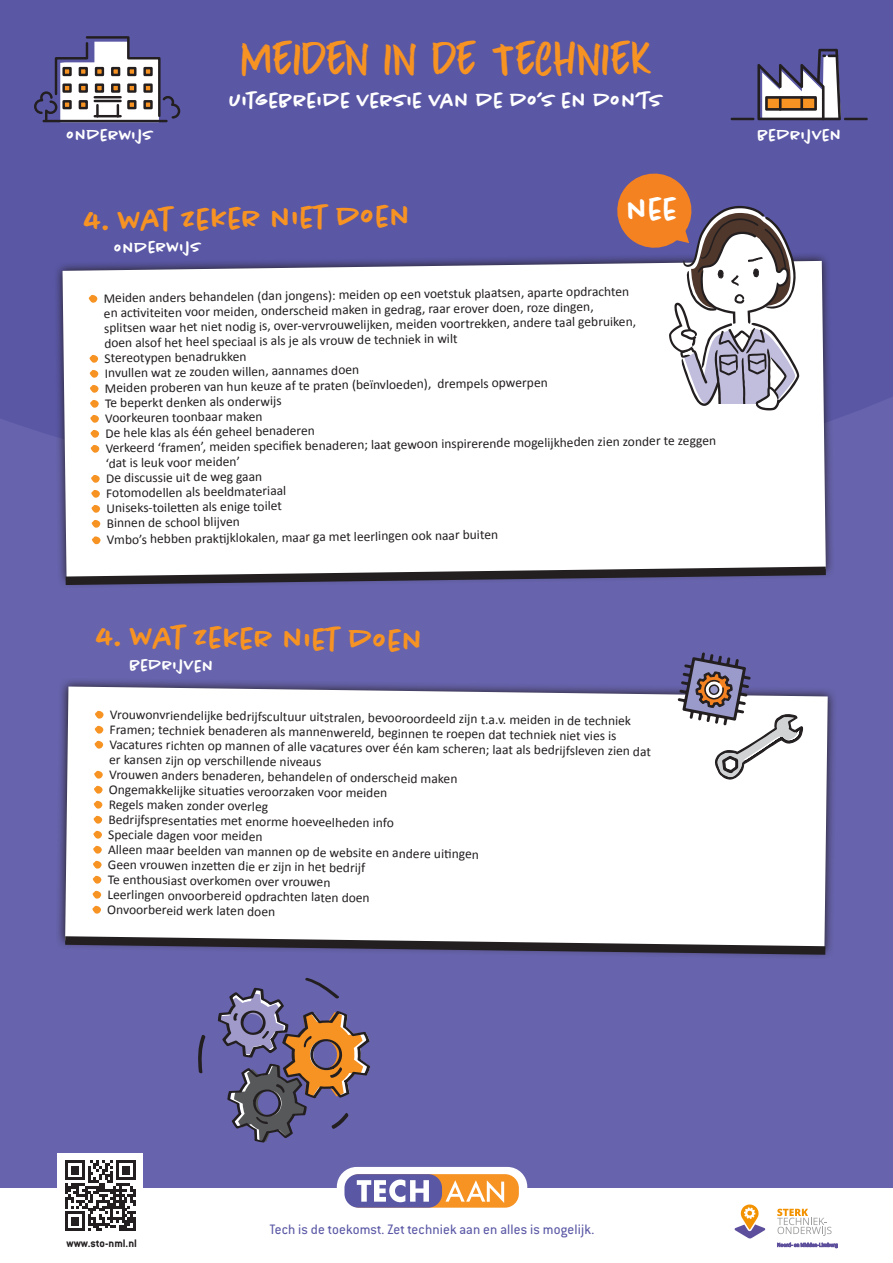
<style>
.page{position:relative;width:893px;height:1263px;background:#fff}
.page>*{position:absolute;margin:0;border:0;box-sizing:border-box;transform-origin:0 0}
.t1{font:48px "Carrot Juice";color:#f69323}
.t2{font:500 30px "Chantal";color:#f69323}
.t3{font:500 21.3px "Chantal";color:#fff}
.t4{font:500 16.5px "Chantal";color:#fff}
.t5{font:15px "Conduit ITC";letter-spacing:.01em;color:#5a58a5}
.t6{font:13.5px "Calibri";color:#231f20}
.t7{font:700 12px "Conduit ITC";color:#231f20}
</style>
<div class="page">
<div style="left:0;top:0;width:893px;height:1261px;background:#6763ac"></div>
<div style="left:0;top:0;width:893px;height:436px;background:#5a57a5"></div>
<div style="left:0;top:1189px;width:893px;height:74px;background:#fff"></div>
<div style="left:337px;top:1167px;width:190px;height:48px;background:#fff;border-radius:20px"></div>
<div style="left:345px;top:1174px;width:174px;height:34px;background:#f69323;border-radius:14px"></div>
<div style="left:344px;top:1174px;width:98px;height:34px;background:#5a58a5;border-radius:14px"></div>
<svg style="left:357px;top:1179px;width:72px;height:23px"></svg>
<svg style="left:445px;top:1180px;width:59px;height:23px"></svg>
<svg style="left:198px;top:1035px;width:8px;height:39px"></svg>
<svg style="left:218px;top:978px;width:152px;height:164px"></svg>
<svg style="left:54px;top:252px;width:781px;height:334px;fill:#5a57a4"></svg>
<div style="left:63px;top:261px;width:763px;height:318px;background:#fff"></div>
<svg style="left:66px;top:567px;width:760px;height:18px"></svg>
<svg style="left:89px;top:295px;width:8px;height:8px"></svg>
<svg style="left:89px;top:355px;width:9px;height:8px"></svg>
<svg style="left:90px;top:370px;width:8px;height:8px"></svg>
<svg style="left:90px;top:385px;width:9px;height:8px"></svg>
<svg style="left:90px;top:400px;width:9px;height:8px"></svg>
<svg style="left:90px;top:415px;width:9px;height:8px"></svg>
<svg style="left:90px;top:430px;width:9px;height:8px"></svg>
<svg style="left:91px;top:445px;width:8px;height:8px"></svg>
<svg style="left:91px;top:475px;width:9px;height:8px"></svg>
<svg style="left:91px;top:490px;width:9px;height:8px"></svg>
<svg style="left:91px;top:505px;width:9px;height:8px"></svg>
<svg style="left:92px;top:520px;width:8px;height:8px"></svg>
<svg style="left:92px;top:536px;width:9px;height:8px"></svg>
<svg style="left:58px;top:680px;width:776px;height:277px"></svg>
<div style="left:65px;top:686px;width:763px;height:264px;background:#fff"></div>
<svg style="left:65px;top:936px;width:760px;height:19px"></svg>
<svg style="left:95px;top:711px;width:9px;height:8px"></svg>
<svg style="left:95px;top:726px;width:8px;height:8px"></svg>
<svg style="left:95px;top:741px;width:8px;height:8px"></svg>
<svg style="left:94px;top:771px;width:9px;height:8px"></svg>
<svg style="left:94px;top:786px;width:9px;height:8px"></svg>
<svg style="left:94px;top:801px;width:8px;height:8px"></svg>
<svg style="left:94px;top:816px;width:8px;height:8px"></svg>
<svg style="left:93px;top:831px;width:9px;height:8px"></svg>
<svg style="left:93px;top:846px;width:9px;height:8px"></svg>
<svg style="left:93px;top:861px;width:9px;height:8px"></svg>
<svg style="left:93px;top:876px;width:8px;height:8px"></svg>
<svg style="left:93px;top:891px;width:8px;height:8px"></svg>
<svg style="left:92px;top:906px;width:9px;height:8px"></svg>
<svg style="left:678px;top:652px;width:126px;height:145px"></svg>
<div style="left:58px;top:1153px;width:85px;height:85px;background:#fff"></div>
<svg style="left:65px;top:1160px;width:71px;height:71px"></svg>
<svg style="left:33px;top:35px;width:148px;height:88px"></svg>
<svg style="left:757px;top:49px;width:84px;height:71px"></svg>
<hr style="left:731px;top:118px;width:23px;height:2px;background:#231f20">
<hr style="left:844px;top:118px;width:24px;height:2px;background:#231f20">
<div style="left:714px;top:404px;width:42px;height:13px;background:#fff"></div>
<svg style="left:777px;top:1209px;width:55px;height:27px"></svg>
<svg style="left:735px;top:1204px;width:30px;height:35px"></svg>
<svg style="left:777px;top:1243px;width:61px;height:5px"></svg>
<svg style="left:613px;top:170px;width:186px;height:244px"></svg>
<p class="t1" style="left:241px;top:32px;width:413px">MEIDEN IN DE TECHNIEK</p>
<p class="t3" style="left:229px;top:87px;width:435px">UITGEBREIDE VERSIE VAN DE DO’S EN DON’TS</p>
<p class="t4" style="left:67px;top:125px;width:88px">ONDERWIJS</p>
<p class="t4" style="left:758px;top:125px;width:86px">BEDRIJVEN</p>
<p class="t2" style="left:83px;top:203px;width:329px;rotate:-1deg">4. WAT ZEKER NIET DOEN</p>
<p class="t4" style="left:115px;top:238px;width:88px;rotate:-1deg">ONDERWIJS</p>
<p class="t6" style="left:104px;top:291px;width:527px;rotate:-1deg">Meiden anders behandelen (dan jongens): meiden op een voetstuk plaatsen, aparte opdrachten</p>
<p class="t6" style="left:104px;top:306px;width:491px;rotate:-1deg">en acti viteiten voor meiden, onderscheid maken in gedrag, raar erover doen, roze dingen,</p>
<p class="t6" style="left:104px;top:321px;width:533px;rotate:-1deg">splitsen waar het niet nodig is, over-vervrouwelijken, meiden voortrekken, andere taal gebruiken,</p>
<p class="t6" style="left:104px;top:335px;width:355px;rotate:-1deg">doen alsof het heel speciaal is als je als vrouw de techniek in wilt</p>
<p class="t6" style="left:104px;top:350px;width:144px;rotate:-1deg">Stereotypen benadrukken</p>
<p class="t6" style="left:105px;top:365px;width:256px;rotate:-1deg">Invullen wat ze zouden willen, aannames doen</p>
<p class="t6" style="left:105px;top:381px;width:444px;rotate:-1deg">Meiden proberen van hun keuze af te praten (beïnvloeden), drempels opwerpen</p>
<p class="t6" style="left:105px;top:395px;width:178px;rotate:-1deg">Te beperkt denken als onderwijs</p>
<p class="t6" style="left:105px;top:410px;width:159px;rotate:-1deg">Voorkeuren toonbaar maken</p>
<p class="t6" style="left:105px;top:425px;width:211px;rotate:-1deg">De hele klas als één geheel benaderen</p>
<p class="t6" style="left:106px;top:441px;width:612px;rotate:-1deg">Verkeerd ‘framen’, meiden specifi ek benaderen; laat gewoon inspirerende mogelijkheden zien zonder te zeggen</p>
<p class="t6" style="left:106px;top:455px;width:136px;rotate:-1deg">‘dat is leuk voor meiden’</p>
<p class="t6" style="left:106px;top:470px;width:158px;rotate:-1deg">De discussie uit de weg gaan</p>
<p class="t6" style="left:106px;top:485px;width:182px;rotate:-1deg">Fotomodellen als beeldmateriaal</p>
<p class="t6" style="left:106px;top:500px;width:177px;rotate:-1deg">Uniseks-toilett en als enige toilet</p>
<p class="t6" style="left:106px;top:515px;width:135px;rotate:-1deg">Binnen de school blijven</p>
<p class="t6" style="left:107px;top:532px;width:393px;rotate:-1deg">Vmbo’s hebben prakti jklokalen, maar ga met leerlingen ook naar buiten</p>
<p class="t2" style="left:96px;top:617px;width:329px;rotate:1deg">4. WAT ZEKER NIET DOEN</p>
<p class="t4" style="left:130px;top:654px;width:86px;rotate:1deg">BEDRIJVEN</p>
<p class="t6" style="left:110px;top:705px;width:523px;rotate:1deg">Vrouwonvriendelijke bedrijfscultuur uitstralen, bevooroordeeld zijn t.a.v. meiden in de techniek</p>
<p class="t6" style="left:110px;top:720px;width:508px;rotate:1deg">Framen; techniek benaderen als mannenwereld, beginnen te roepen dat techniek niet vies is</p>
<p class="t6" style="left:110px;top:735px;width:543px;rotate:1deg">Vacatures richten op mannen of alle vacatures over één kam scheren; laat als bedrijfsleven zien dat</p>
<p class="t6" style="left:109px;top:750px;width:214px;rotate:1deg">er kansen zijn op verschillende niveaus</p>
<p class="t6" style="left:109px;top:765px;width:350px;rotate:1deg">Vrouwen anders benaderen, behandelen of onderscheid maken</p>
<p class="t6" style="left:109px;top:780px;width:280px;rotate:1deg">Ongemakkelijke situati es veroorzaken voor meiden</p>
<p class="t6" style="left:109px;top:795px;width:161px;rotate:1deg">Regels maken zonder overleg</p>
<p class="t6" style="left:109px;top:810px;width:287px;rotate:1deg">Bedrijfspresentati es met enorme hoeveelheden info</p>
<p class="t6" style="left:109px;top:825px;width:156px;rotate:1deg">Speciale dagen voor meiden</p>
<p class="t6" style="left:108px;top:840px;width:372px;rotate:1deg">Alleen maar beelden van mannen op de website en andere uiti ngen</p>
<p class="t6" style="left:108px;top:855px;width:259px;rotate:1deg">Geen vrouwen inzett en die er zijn in het bedrijf</p>
<p class="t6" style="left:108px;top:870px;width:224px;rotate:1deg">Te enthousiast overkomen over vrouwen</p>
<p class="t6" style="left:108px;top:885px;width:264px;rotate:1deg">Leerlingen onvoorbereid opdrachten laten doen</p>
<p class="t6" style="left:108px;top:900px;width:169px;rotate:1deg">Onvoorbereid werk laten doen</p>
<p class="t7" style="left:67px;top:1236px;width:72px">www.sto-nml.nl</p>
<p class="t5" style="left:270px;top:1220px;width:326px">Tech is de toekomst. Zet techniek aan en alles is mogelijk.</p>
</div>
